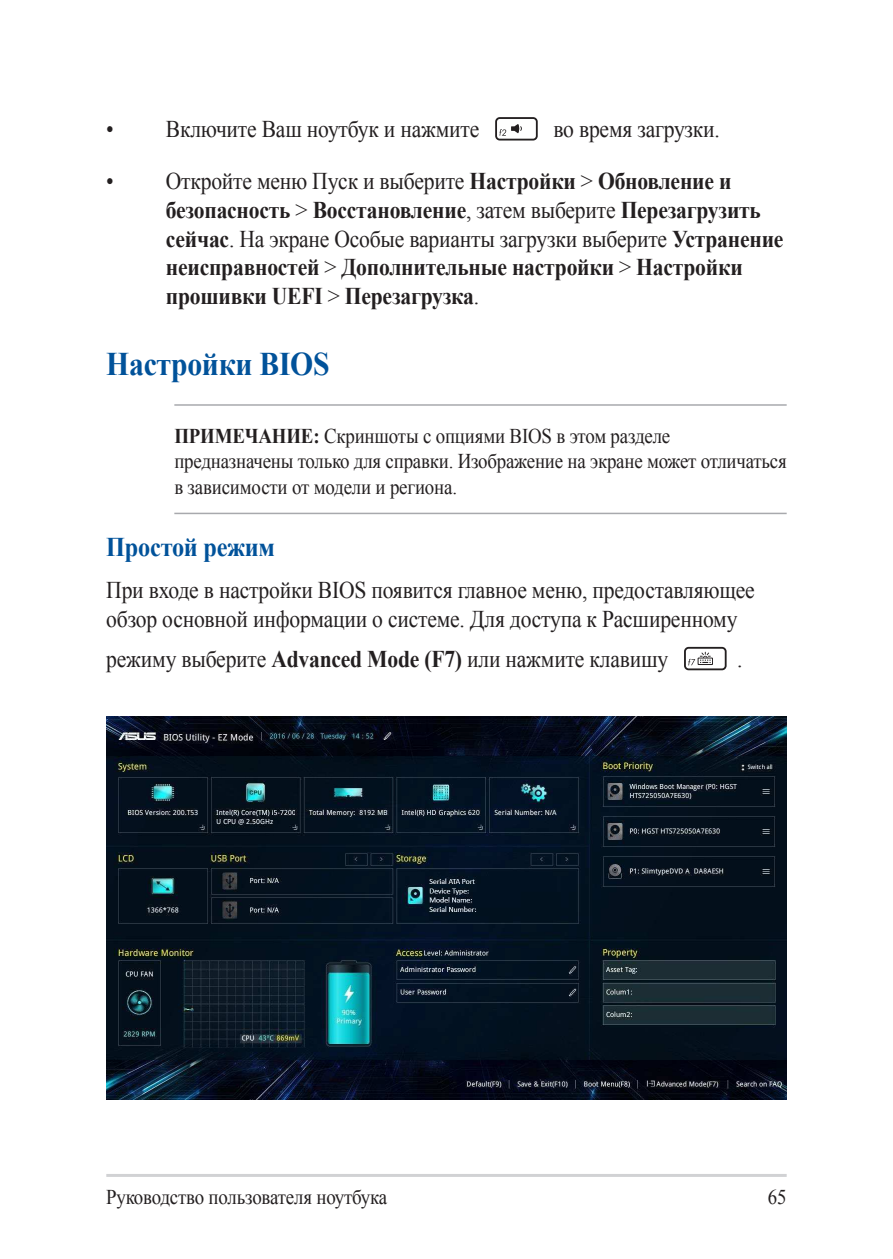
<style>
.page{position:relative;width:893px;height:1259px;background:#fff}
.page>*{position:absolute;margin:0;border:0;box-sizing:border-box;transform-origin:0 0}
.t1{font:700 33px "Times New Roman";letter-spacing:-.01em;color:#01529a;scale:.9 1}
.t2{font:700 27px "Times New Roman";letter-spacing:-.01em;color:#01529a;scale:.9 1}
.t3{font:700 24px/28.8px "Times New Roman";letter-spacing:-.01em;color:#231f20;scale:.9 1}
.t4{font:24px/28.8px "Times New Roman";letter-spacing:-.01em;color:#231f20;scale:.9 1}
.t5{font:21px/25.2px "Times New Roman";letter-spacing:-.01em;color:#231f20;scale:.9 1}
.s1{font-weight:400}
.s2{font-weight:700}
</style>
<div class="page">
<hr style="left:106px;top:1174px;width:681px;height:3px;background:#d1d2d4">
<div style="left:495px;top:117px;width:43px;height:23px;border:2px solid #231f20;border-radius:4px"></div>
<svg style="left:499px;top:124px;width:23px;height:12px"></svg>
<hr style="left:174px;top:404px;width:613px;height:2px;background:#a8a9ad">
<hr style="left:174px;top:513px;width:613px;height:1px;background:#a8a9ad">
<div style="left:684px;top:647px;width:43px;height:23px;border:2px solid #231f20;border-radius:4px"></div>
<svg style="left:688px;top:652px;width:25px;height:13px"></svg>
<img style="left:106px;top:717px;width:681px;height:382px">
<p class="t4" style="left:106px;top:114px;width:416px">• Включите Ваш ноутбук и нажмите</p>
<p class="t4" style="left:553px;top:114px;width:186px">во время загрузки.</p>
<p class="t3" style="left:166px;top:166px;width:688px;text-indent:-60px"><span class="s1">• Откройте меню Пуск и выберите</span> Настройки <span class="s1">&gt;</span> Обновление и безопасность <span class="s1">&gt;</span> Восстановление<span class="s1">, затем выберите</span> Перезагрузить сейчас<span class="s1">. На экране Особые варианты загрузки выберите</span> Устранение неисправностей <span class="s1">&gt;</span> Дополнительные настройки <span class="s1">&gt;</span> Настройки прошивки UEFI <span class="s1">&gt;</span> Перезагрузка<span class="s1">.</span></p>
<h1 class="t1" style="left:106px;top:341px;width:250px">Настройки BIOS</h1>
<p class="t5" style="left:174px;top:423px;width:682px"><span class="s2">ПРИМЕЧАНИЕ:</span> Скриншоты с опциями BIOS в этом разделе предназначены только для справки. Изображение на экране может отличаться в зависимости от модели и региона.</p>
<p class="t2" style="left:106px;top:528px;width:189px">Простой режим</p>
<p class="t4" style="left:106px;top:575px;width:722px">При входе в настройки BIOS появится главное меню, предоставляющее обзор основной информации о системе. Для доступа к Расширенному</p>
<p class="t4" style="left:106px;top:644px;width:626px">режиму выберите <span class="s2">Advanced Mode (F7)</span> или нажмите клавишу</p>
<p class="t4" style="left:737px;top:644px;width:8px">.</p>
<p class="t5" style="left:106px;top:1184px;width:314px">Руководство пользователя ноутбука</p>
<p class="t5" style="left:768px;top:1184px;width:22px">65</p>
</div>
